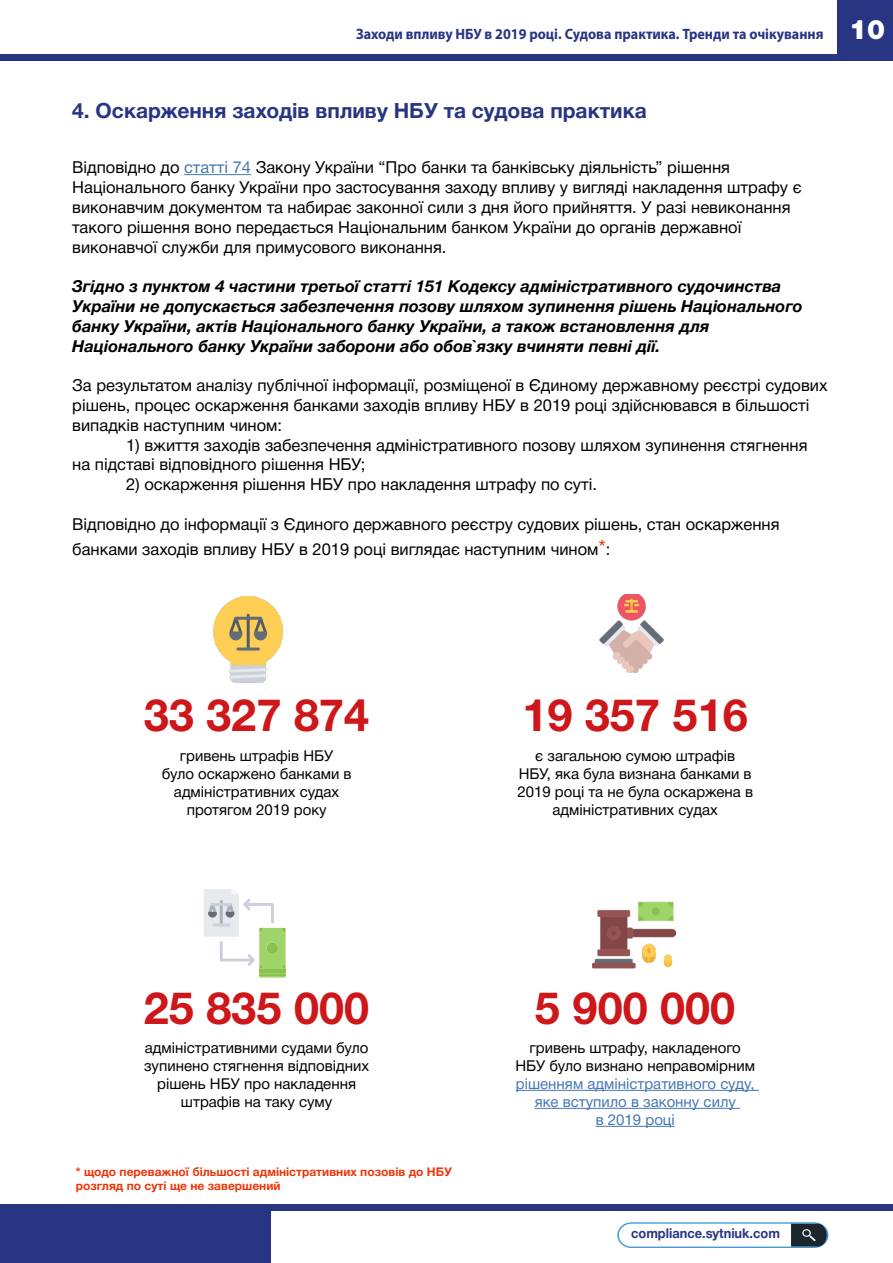
<style>
.page{position:relative;width:893px;height:1263px;background:#fff}
.page>*{position:absolute;margin:0;border:0;box-sizing:border-box;transform-origin:0 0}
.t1{font:700 45px "Helvetica Neue Cyr";color:#cd171a}
.t2{font:700 21px "Helvetica Neue Cyr";color:#283583}
.t3{font:16.5px/19.8px "Helvetica Neue Cyr";color:#000}
.t4{font:italic 700 16.5px/19.8px "Helvetica Neue Cyr";color:#000}
.t5{font:15px/18px "Helvetica Neue Cyr";color:#000;text-align:center}
.t6{font:15px/18px "Helvetica Neue Cyr";color:#4477b2;text-align:center}
.t7{font:700 15px "Myriad Pro";color:#283583;scale:.94 1}
.t8{font:700 13.5px "Helvetica Neue Cyr";color:#283583;scale:.95 1}
.t9{font:700 12px/14.4px "Helvetica Neue Cyr";color:#eb370b}
.s1{font-family:"Helvetica Neue Cyr";font-weight:900;font-size:27px;color:#fff}
.s2{color:#4477b2}
.s3{font-size:21px;color:#eb370b}
</style>
<div class="page">
<div style="left:837px;top:0;width:56px;height:56px;background:#283583"></div>
<div style="left:0;top:54px;width:893px;height:7px;background:#283583"></div>
<hr style="left:184px;top:174px;width:67px;height:1px;background:#4477b2">
<div style="left:0;top:1207px;width:271px;height:56px;background:#283583"></div>
<div style="left:0;top:1204px;width:893px;height:6px;background:#283583"></div>
<hr style="left:516px;top:1090px;width:243px;height:1px;background:#4477b2">
<hr style="left:535px;top:1108px;width:205px;height:1px;background:#4477b2">
<hr style="left:596px;top:1126px;width:79px;height:1px;background:#4477b2">
<svg style="left:204px;top:889px;width:82px;height:88px"></svg>
<img style="left:599px;top:594px;width:65px;height:78px">
<img style="left:213px;top:597px;width:71px;height:86px">
<img style="left:593px;top:901px;width:83px;height:68px">
<svg style="left:617px;top:1222px;width:211px;height:26px"></svg>
<p class="t7" style="left:356px;top:24px;width:564px">Заходи впливу НБУ в 2019 році. Судова практика. Тренди та очікування <span class="s1">10</span></p>
<p class="t2" style="left:72px;top:99px;width:576px">4. Оскарження заходів впливу НБУ та судова практика</p>
<p class="t3" style="left:72px;top:158px;width:731px">Відповідно до <span class="s2">статті 74</span> Закону України “Про банки та банківську діяльність” рішення Національного банку України про застосування заходу впливу у вигляді накладення штрафу є виконавчим документом та набирає законної сили з дня його прийняття. У разі невиконання такого рішення воно передається Національним банком України до органів державної виконавчої служби для примусового виконання.</p>
<p class="t4" style="left:72px;top:277px;width:732px">Згідно з пунктом 4 частини третьої статті 151 Кодексу адміністративного судочинства України не допускається забезпечення позову шляхом зупинення рішень Національного банку України, актів Національного банку України, а також встановлення для Національного банку України заборони або обов`язку вчиняти певні дії.</p>
<p class="t3" style="left:72px;top:376px;width:757px">За результатом аналізу публічної інформації, розміщеної в Єдиному державному реєстрі судових рішень, процес оскарження банками заходів впливу НБУ в 2019 році здійснювався в більшості випадків наступним чином:</p>
<p class="t3" style="left:72px;top:435px;width:737px;text-indent:54px">1) вжиття заходів забезпечення адміністративного позову шляхом зупинення стягнення на підставі відповідного рішення НБУ;</p>
<p class="t3" style="left:126px;top:475px;width:472px">2) оскарження рішення НБУ про накладення штрафу по суті.</p>
<p class="t3" style="left:72px;top:512px;width:709px;line-height:25.2px">Відповідно до інформації з Єдиного державного реєстру судових рішень, стан оскарження банками заходів впливу НБУ в 2019 році виглядає наступним чином<span class="s3">*</span>:</p>
<h1 class="t1" style="left:144px;top:691px;width:227px">33 327 874</h1>
<p class="t5" style="left:162px;top:746px;width:191px">гривень штрафів НБУ<br>було оскаржено банками в адміністративних судах протягом 2019 року</p>
<h1 class="t1" style="left:523px;top:691px;width:227px">19 357 516</h1>
<p class="t5" style="left:517px;top:746px;width:237px">є загальною сумою штрафів<br>НБУ, яка була визнана банками в<br>2019 році та не була оскаржена в адміністративних судах</p>
<h1 class="t1" style="left:144px;top:983px;width:227px">25 835 000</h1>
<p class="t5" style="left:144px;top:1039px;width:227px">адміністративними судами було зупинено стягнення відповідних рішень НБУ про накладення штрафів на таку суму</p>
<p class="t9" style="left:76px;top:1165px;width:378px">* щодо переважної більшості адміністративних позовів до НБУ розгляд по суті ще не завершений</p>
<h1 class="t1" style="left:535px;top:983px;width:202px">5 900 000</h1>
<p class="t5" style="left:515px;top:1039px;width:241px">гривень штрафу, накладеного<br>НБУ було визнано неправомірним</p>
<p class="t6" style="left:516px;top:1075px;width:240px">рішенням адміністративного суду, яке вступило в законну силу<br>в 2019 році</p>
<p class="t8" style="left:631px;top:1226px;width:158px">compliance.sytniuk.com</p>
</div>
